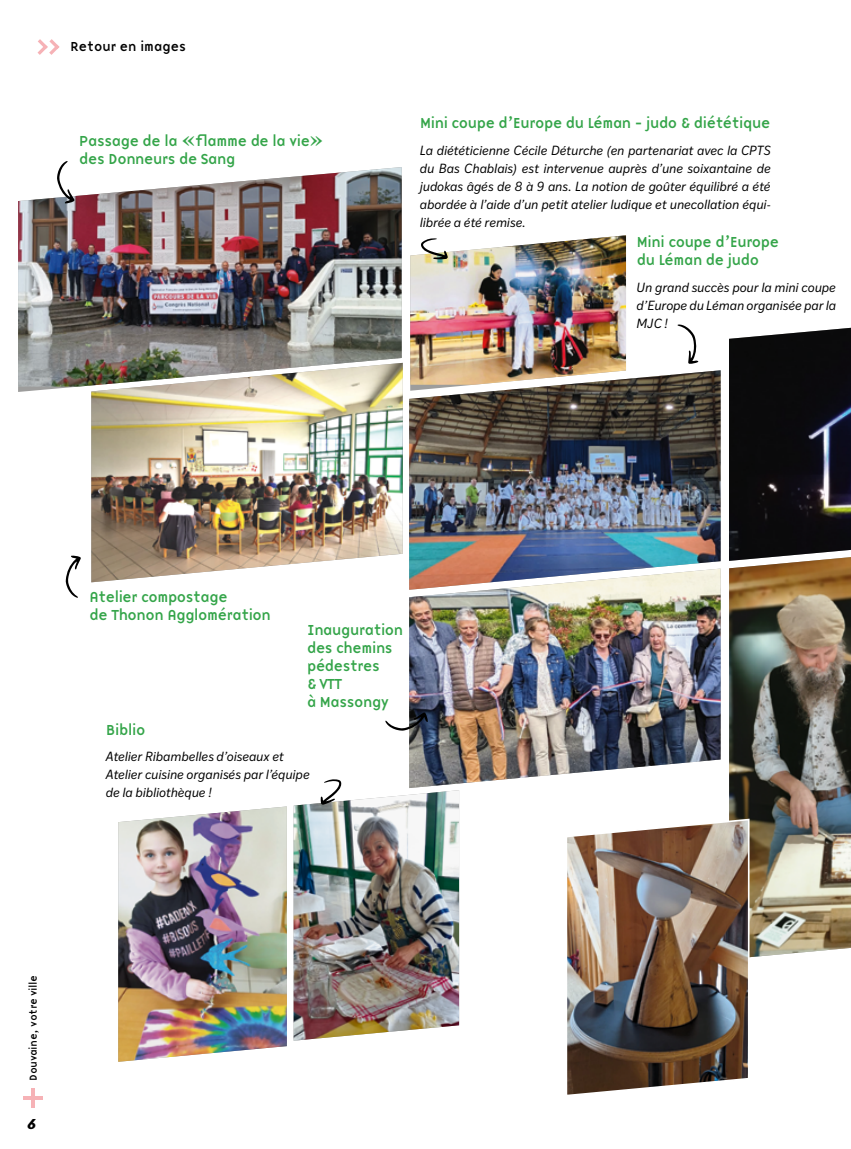
<style>
.page{position:relative;width:851px;height:1149px;background:#fff}
.page>*{position:absolute;margin:0;border:0;box-sizing:border-box;transform-origin:0 0}
.t1{font:15px/18px "Base 9 Sans OT";letter-spacing:-.07em;color:#35a54a}
.t2{font:italic 700 15px "Base 9 Sans OT";color:#000}
.t3{font:13.5px "Base 9 Sans OT";letter-spacing:-.05em;color:#000}
.t4{font:italic 12.75px/18px "Ivy Style Sans";letter-spacing:-.01em;color:#000;text-align:justify}
.t5{font:10.5px "Base 9 Sans OT";letter-spacing:-.05em;color:#000}
</style>
<div class="page">
<hr style="left:31px;top:1087px;width:4px;height:20px;background:#f6b2b6">
<hr style="left:23px;top:1095px;width:20px;height:3px;background:#f6b2b6">
<svg style="left:38px;top:39px;width:21px;height:16px"></svg>
<img style="left:18px;top:167px;width:383px;height:219px">
<img style="left:91px;top:363px;width:311px;height:219px">
<img style="left:409px;top:370px;width:311px;height:198px">
<img style="left:409px;top:568px;width:311px;height:219px">
<img style="left:729px;top:560px;width:121px;height:398px">
<img style="left:118px;top:806px;width:169px;height:255px">
<img style="left:293px;top:790px;width:166px;height:250px">
<img style="left:567px;top:817px;width:183px;height:278px">
<img style="left:729px;top:328px;width:121px;height:232px">
<svg style="left:677px;top:324px;width:21px;height:40px"></svg>
<svg style="left:66px;top:555px;width:15px;height:42px"></svg>
<svg style="left:385px;top:712px;width:43px;height:18px"></svg>
<svg style="left:57px;top:161px;width:18px;height:42px"></svg>
<svg style="left:320px;top:779px;width:21px;height:25px"></svg>
<img style="left:410px;top:235px;width:216px;height:155px">
<p class="t3" style="left:70px;top:37px;width:117px">Retour en images</p>
<p class="t1" style="left:79px;top:132px;width:247px">Passage de la «flamme de la vie» des Donneurs de Sang</p>
<p class="t1" style="left:420px;top:114px;width:352px">Mini coupe d’Europe du Léman - judo &amp; diététique</p>
<p class="t4" style="left:420px;top:140px;width:352px">La diététicienne Cécile Déturche (en partenariat avec la CPTS du Bas Chablais) est intervenue auprès d’une soixantaine de judokas âgés de 8 à 9 ans. La notion de goûter équilibré a été abordée à l’aide d’un petit atelier ludique et unecollation équi&shy;librée a été remise.</p>
<p class="t1" style="left:636px;top:233px;width:144px">Mini coupe d’Europe du Léman de judo</p>
<p class="t4" style="left:636px;top:278px;width:201px">Un grand succès pour la mini coupe d’Europe du Léman organisée par la MJC !</p>
<p class="t1" style="left:89px;top:587px;width:183px">Atelier compostage<br>de Thonon Agglomération</p>
<p class="t1" style="left:307px;top:620px;width:98px">Inauguration des chemins pédestres<br>&amp; VTT<br>à Massongy</p>
<p class="t1" style="left:106px;top:720px;width:41px">Biblio</p>
<p class="t4" style="left:106px;top:746px;width:205px;text-align:left">Atelier Ribambelles d’oiseaux et<br>Atelier cuisine organisés par l’équipe de la bibliothèque !</p>
<p class="t5" style="left:26px;top:1080px;width:108px;rotate:-90deg">Douvaine, votre ville</p>
<p class="t2" style="left:27px;top:1112px;width:12px">6</p>
</div>
